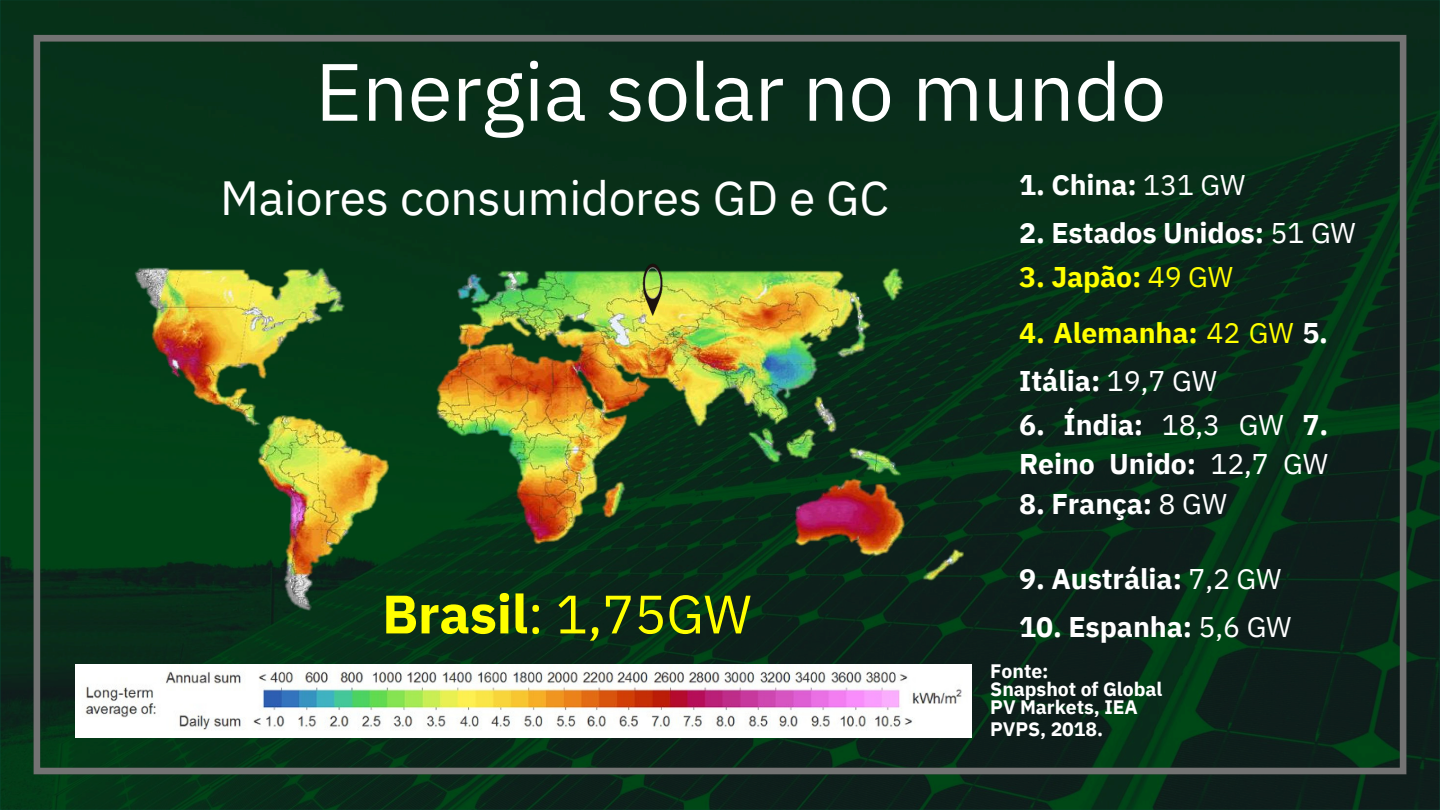
<style>
.page{position:relative;width:1440px;height:810px;background:#fff}
.page>*{position:absolute;margin:0;border:0;box-sizing:border-box;transform-origin:0 0}
.t1{font:81px "IBM Plex Sans";letter-spacing:-.005em;color:#fff}
.t2{font:54px "IBM Plex Sans";color:#ff0}
.t3{font:47.85px "IBM Plex Sans";letter-spacing:-.005em;color:#fff}
.t4{font:700 28.5px/39.3px "IBM Plex Sans";letter-spacing:-.005em;color:#fff}
.t5{font:700 28.5px/48.3px "IBM Plex Sans";letter-spacing:-.005em;color:#ff0}
.t6{font:700 19.5px/18px "IBM Plex Sans";letter-spacing:-.005em;color:#fff}
.s1{font-weight:700}
.s2{font-weight:400}
.s3{color:#fff}
.s4{font-weight:400;color:#fff}
</style>
<div class="page">
<img style="left:0;top:0;width:1440px;height:810px">
<img style="left:0;top:264px;width:990px;height:355px">
<img style="left:76px;top:664px;width:895px;height:73px">
<img style="left:641px;top:258px;width:23px;height:59px">
<p class="t1" style="left:315px;top:38px;width:853px">Energia solar no mundo</p>
<h2 class="t3" style="left:220px;top:166px;width:671px">Maiores consumidores GD e GC</h2>
<h4 class="t2" style="left:382px;top:578px;width:371px"><span class="s1">Brasil</span>: 1,75GW</h4>
<p class="t4" style="left:1019px;top:165px;width:228px">1. China: <span class="s2">131 GW</span></p>
<p class="t4" style="left:1019px;top:213px;width:338px">2. Estados Unidos: <span class="s2">51 GW</span></p>
<p class="t5" style="left:1019px;top:252px;width:216px">3. Japão: <span class="s2">49 GW</span></p>
<p class="t5" style="left:1019px;top:308px;width:310px">4. Alemanha: <span class="s2">42 GW</span> <span class="s3">5.<br>Itália:</span> <span class="s4">19,7 GW</span></p>
<p class="t4" style="left:1019px;top:405px;width:310px">6. Índia: <span class="s2">18,3 GW</span> 7.<br>Reino Unido: <span class="s2">12,7 GW</span></p>
<p class="t4" style="left:1019px;top:483px;width:209px">8. França: <span class="s2">8 GW</span></p>
<h3 class="t4" style="left:1019px;top:558px;width:264px">9. Austrália: <span class="s2">7,2 GW</span></h3>
<h3 class="t4" style="left:1019px;top:607px;width:274px">10. Espanha: <span class="s2">5,6 GW</span></h3>
<h4 class="t6" style="left:990px;top:661px;width:174px">Fonte:<br>Snapshot of Global<br>PV Markets, IEA</h4>
<h4 class="t6" style="left:990px;top:720px;width:114px">PVPS, 2018.</h4>
</div>
